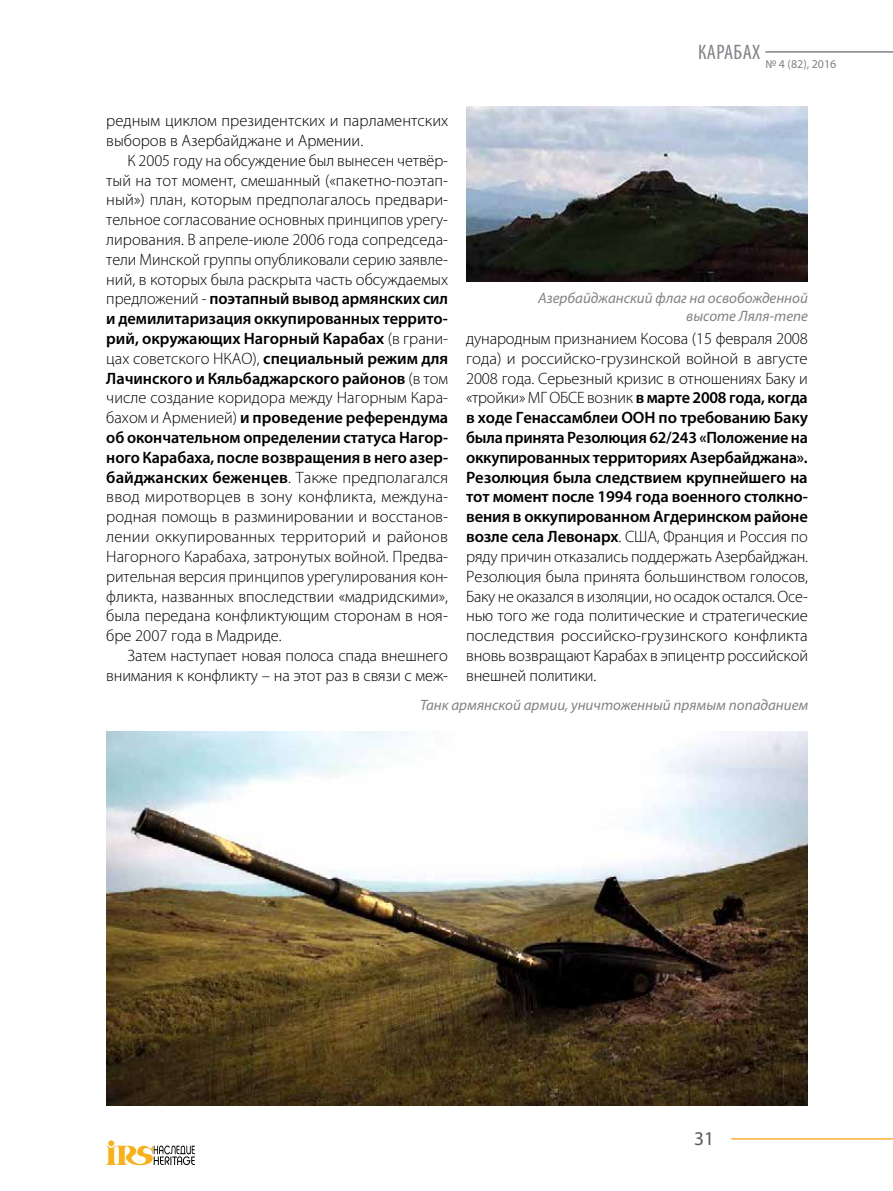
<style>
.page{position:relative;width:893px;height:1191px;background:#fff}
.page>*{position:absolute;margin:0;border:0;box-sizing:border-box;transform-origin:0 0}
.t1{font:condensed 21px "Myriad Pro";letter-spacing:.02em;color:#808285}
.t2{font:19.5px "Myriad Pro";color:#58595b}
.t3{font:300 16.5px/19.8px "Myriad Pro";letter-spacing:-.01em;color:#000;text-align:justify}
.t4{font:italic 15px/18px "Myriad Pro";color:#808285;text-align:right}
.t5{font:12px "Myriad Pro";color:#808285}
.s1{font-weight:600}
</style>
<div class="page">
<svg style="left:106px;top:1140px;width:89px;height:25px"></svg>
<hr style="left:765px;top:51px;width:128px;height:2px;background:#808285">
<hr style="left:731px;top:1138px;width:162px;height:1px;background:#fbaf34">
<img style="left:106px;top:731px;width:702px;height:374px">
<img style="left:466px;top:106px;width:342px;height:175px">
<p class="t1" style="left:698px;top:39px;width:64px">КАРАБАХ</p>
<p class="t5" style="left:765px;top:56px;width:73px">№ 4 (82), 2016</p>
<p class="t3" style="left:106px;top:111px;width:343px">редным циклом президентских и парламентских выборов в Азербайджане и Армении.</p>
<p class="t3" style="left:106px;top:151px;width:344px;text-indent:21px">К 2005 году на обсуждение был вынесен четвёр&shy;тый на тот момент, смешанный («пакетно-поэтап&shy;ный») план, которым предполагалось предвари&shy;тельное согласование основных принципов урегу&shy;лирования. В апреле-июле 2006 года сопредседа&shy;тели Минской группы опубликовали серию заявле&shy;ний, в которых была раскрыта часть обсуждаемых предложений - <span class="s1">поэтапный вывод армянских сил и демилитаризация оккупированных террито&shy;рий, окружающих Нагорный Карабах</span> (в грани&shy;цах советского НКАО), <span class="s1">специальный режим для Лачинского и Кяльбаджарского районов</span> (в том числе создание коридора между Нагорным Кара&shy;бахом и Арменией) <span class="s1">и проведение референдума об окончательном определении статуса Нагор&shy;ного Карабаха, после возвращения в него азер&shy;байджанских беженцев</span>. Также предполагался ввод миротворцев в зону конфликта, междуна&shy;родная помощь в разминировании и восстанов&shy;лении оккупированных территорий и районов Нагорного Карабаха, затронутых войной. Предва&shy;рительная версия принципов урегулирования кон&shy;фликта, названных впоследствии «мадридскими», была передана конфликтующим сторонам в ноя&shy;бре 2007 года в Мадриде.</p>
<p class="t3" style="left:106px;top:646px;width:343px;text-align:right">Затем наступает новая полоса спада внешнего внимания к конфликту – на этот раз в связи с меж-</p>
<p class="t4" style="left:538px;top:289px;width:271px">Азербайджанский флаг на освобожденной высоте Ляля-тепе</p>
<p class="t3" style="left:466px;top:329px;width:343px">дународным признанием Косова (15 февраля 2008 года) и российско-грузинской войной в августе 2008 года. Серьезный кризис в отношениях Баку и «тройки» МГ ОБСЕ возник <span class="s1">в марте 2008 года, когда в ходе Генассамблеи ООН по требованию Баку была принята Резолюция 62/243 «Положение на оккупированных территориях Азербайджана».<br>Резолюция была следствием крупнейшего на тот момент после 1994 года военного столкно&shy;вения в оккупированном Агдеринском районе возле села Левонарх</span>. США, Франция и Россия по ряду причин отказались поддержать Азербайджан.<br>Резолюция была принята большинством голосов, Баку не оказался в изоляции, но осадок остался. Осе&shy;нью того же года политические и стратегические последствия российско-грузинского конфликта вновь возвращают Карабах в эпицентр российской внешней политики.</p>
<p class="t4" style="left:420px;top:695px;width:390px">Танк армянской армии, уничтоженный прямым попаданием</p>
<p class="t2" style="left:694px;top:1126px;width:22px">31</p>
</div>
